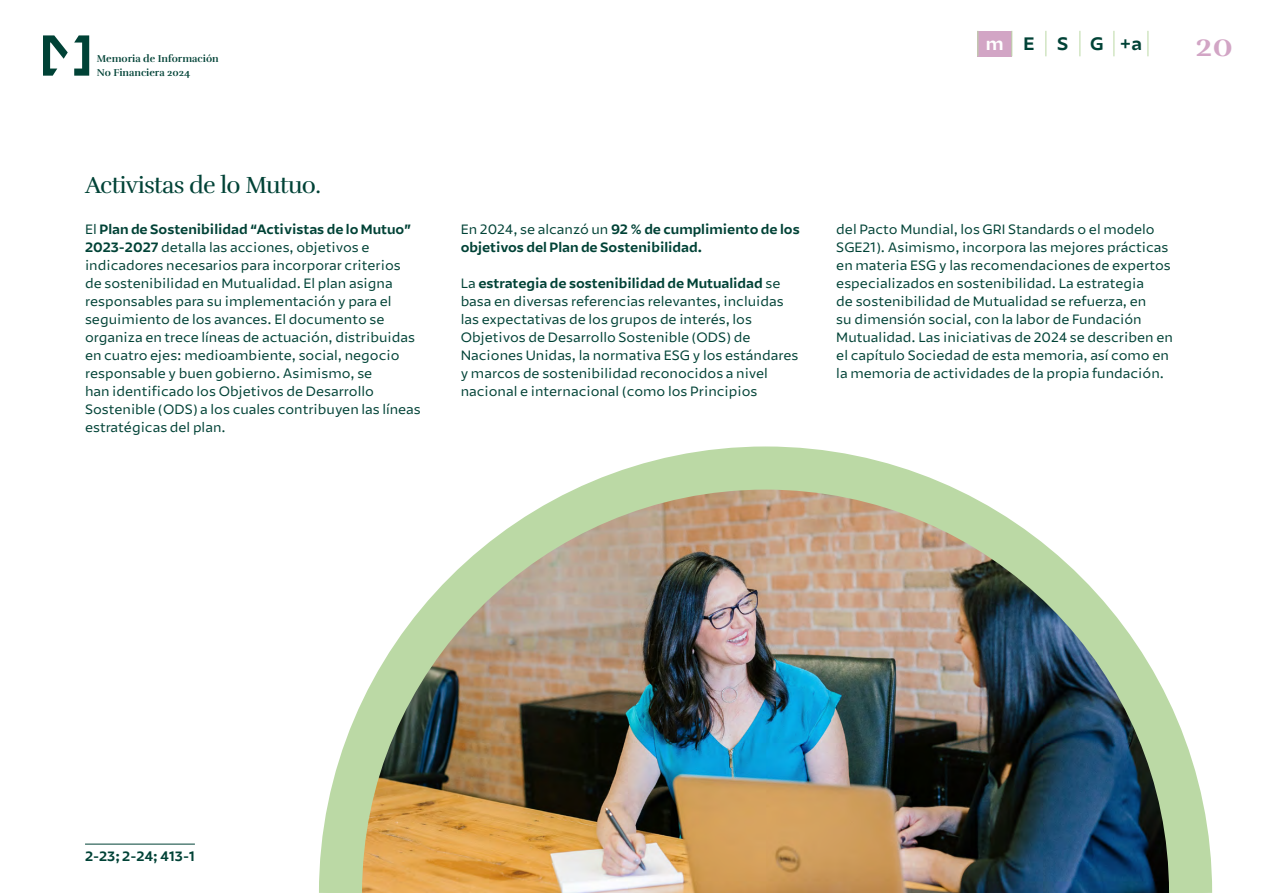
<style>
.page{position:relative;width:1263px;height:893px;background:#fff}
.page>*{position:absolute;margin:0;border:0;box-sizing:border-box;transform-origin:0 0}
.t1{font:700 33.45px "Rufina";color:#d2a5c5}
.t2{font:24px "Rufina";letter-spacing:-.03em;color:#004236}
.t3{font:700 18px "Mutualidad";color:#004236}
.t4{font:700 18px "Mutualidad";color:#fff}
.t5{font:13.5px/18px "Mutualidad";color:#004236}
.t6{font:700 13.5px/18px "Mutualidad";color:#004236}
.t7{font:700 10.2px/14.1px "Rufina";color:#004236}
.s1{color:#004236}
.s2{font-weight:700}
.s3{font-weight:400}
</style>
<div class="page">
<svg style="left:74px;top:35px;width:15px;height:41px"></svg>
<svg style="left:43px;top:35px;width:25px;height:41px"></svg>
<div style="left:978px;top:31px;width:34px;height:25px;background:#d2a5c5"></div>
<svg style="left:977px;top:31px;width:1px;height:25px"></svg>
<svg style="left:1011px;top:31px;width:1px;height:25px"></svg>
<svg style="left:1046px;top:31px;width:1px;height:25px"></svg>
<svg style="left:1080px;top:31px;width:1px;height:25px"></svg>
<svg style="left:1114px;top:31px;width:1px;height:25px"></svg>
<svg style="left:1148px;top:31px;width:1px;height:25px"></svg>
<img style="left:319px;top:446px;width:894px;height:447px">
<hr style="left:85px;top:844px;width:110px;height:1px;background:#004236">
<p class="t7" style="left:97px;top:51px;width:123px">Memoria de Información<br>No Financiera 2024</p>
<h3 class="t4" style="left:986px;top:33px;width:50px">m <span class="s1">E</span></h3>
<h3 class="t3" style="left:1057px;top:33px;width:86px">S G+a</h3>
<h1 class="t1" style="left:1195px;top:24px;width:40px">20</h1>
<p class="t2" style="left:85px;top:170px;width:237px">Activistas de lo Mutuo.</p>
<p class="t5" style="left:85px;top:220px;width:337px">El <span class="s2">Plan de Sostenibilidad “Activistas de lo Mutuo” 2023-2027</span> detalla las acciones, objetivos e indicadores necesarios para incorporar criterios de sostenibilidad en Mutualidad. El plan asigna responsables para su implementación y para el seguimiento de los avances. El documento se organiza en trece líneas de actuación, distribuidas en cuatro ejes: medioambiente, social, negocio responsable y buen gobierno. Asimismo, se<br>han identificado los Objetivos de Desarrollo Sostenible (ODS) a los cuales contribuyen las líneas estratégicas del plan.</p>
<p class="t6" style="left:461px;top:220px;width:340px"><span class="s3">En 2024, se alcanzó un</span> 92 % de cumplimiento de los objetivos del Plan de Sostenibilidad.</p>
<p class="t5" style="left:461px;top:274px;width:339px">La <span class="s2">estrategia de sostenibilidad de Mutualidad</span> se basa en diversas referencias relevantes, incluidas las expectativas de los grupos de interés, los Objetivos de Desarrollo Sostenible (ODS) de Naciones Unidas, la normativa ESG y los estándares y marcos de sostenibilidad reconocidos a nivel nacional e internacional (como los Principios</p>
<p class="t5" style="left:836px;top:220px;width:338px">del Pacto Mundial, los GRI Standards o el modelo SGE21). Asimismo, incorpora las mejores prácticas en materia ESG y las recomendaciones de expertos especializados en sostenibilidad. La estrategia<br>de sostenibilidad de Mutualidad se refuerza, en<br>su dimensión social, con la labor de Fundación Mutualidad. Las iniciativas de 2024 se describen en el capítulo Sociedad de esta memoria, así como en la memoria de actividades de la propia fundación.</p>
<p class="t6" style="left:85px;top:848px;width:111px">2-23; 2-24; 413-1</p>
</div>
